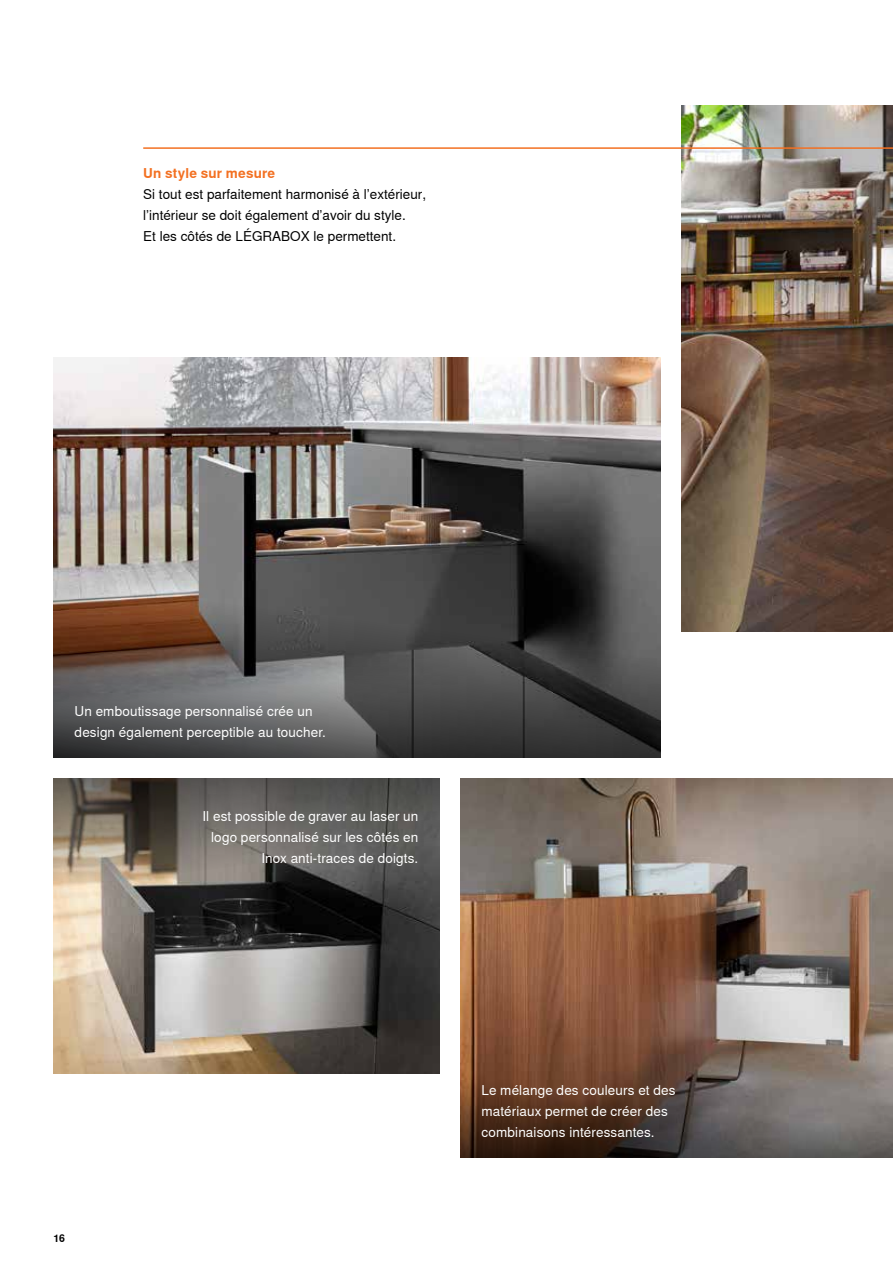
<style>
.page{position:relative;width:893px;height:1263px;background:#fff}
.page>*{position:absolute;margin:0;border:0;box-sizing:border-box;transform-origin:0 0}
.t1{font:13.5px/21px "Nimbus Sans Global";letter-spacing:.01em;color:#fff}
.t2{font:13.5px/21px "Nimbus Sans Global";color:#000}
.t3{font:700 13.5px "Nimbus Sans Global";letter-spacing:.015em;color:#f37021}
.t4{font:700 10.5px "Nimbus Sans Global";color:#000}
</style>
<div class="page">
<img style="left:54px;top:897px;width:385px;height:176px">
<img style="left:460px;top:779px;width:433px;height:290px">
<img style="left:681px;top:105px;width:212px;height:526px">
<img style="left:54px;top:358px;width:606px;height:219px">
<svg style="left:143px;top:147px;width:750px;height:55px"></svg>
<svg style="left:54px;top:577px;width:606px;height:181px;background:#524e4c"></svg>
<svg style="left:54px;top:779px;width:385px;height:118px;background:#67625b"></svg>
<svg style="left:460px;top:1069px;width:433px;height:89px;background:#5e4d43"></svg>
<p class="t3" style="left:143px;top:166px;width:134px">Un style sur mesure</p>
<p class="t2" style="left:143px;top:184px;width:284px">Si tout est parfaitement harmonisé à l’extérieur, l’intérieur se doit également d’avoir du style.<br>Et les côtés de LÉGRABOX le permettent.</p>
<p class="t1" style="left:75px;top:700px;width:253px">Un emboutissage personnalisé crée un design également perceptible au toucher.</p>
<p class="t1" style="left:202px;top:806px;width:217px;text-align:right">Il est possible de graver au laser un logo personnalisé sur les côtés en<br>Inox anti-traces de doigts.</p>
<p class="t4" style="left:54px;top:1232px;width:13px">16</p>
<p class="t1" style="left:481px;top:1079px;width:195px">Le mélange des couleurs et des matériaux permet de créer des combinaisons intéressantes.</p>
</div>
